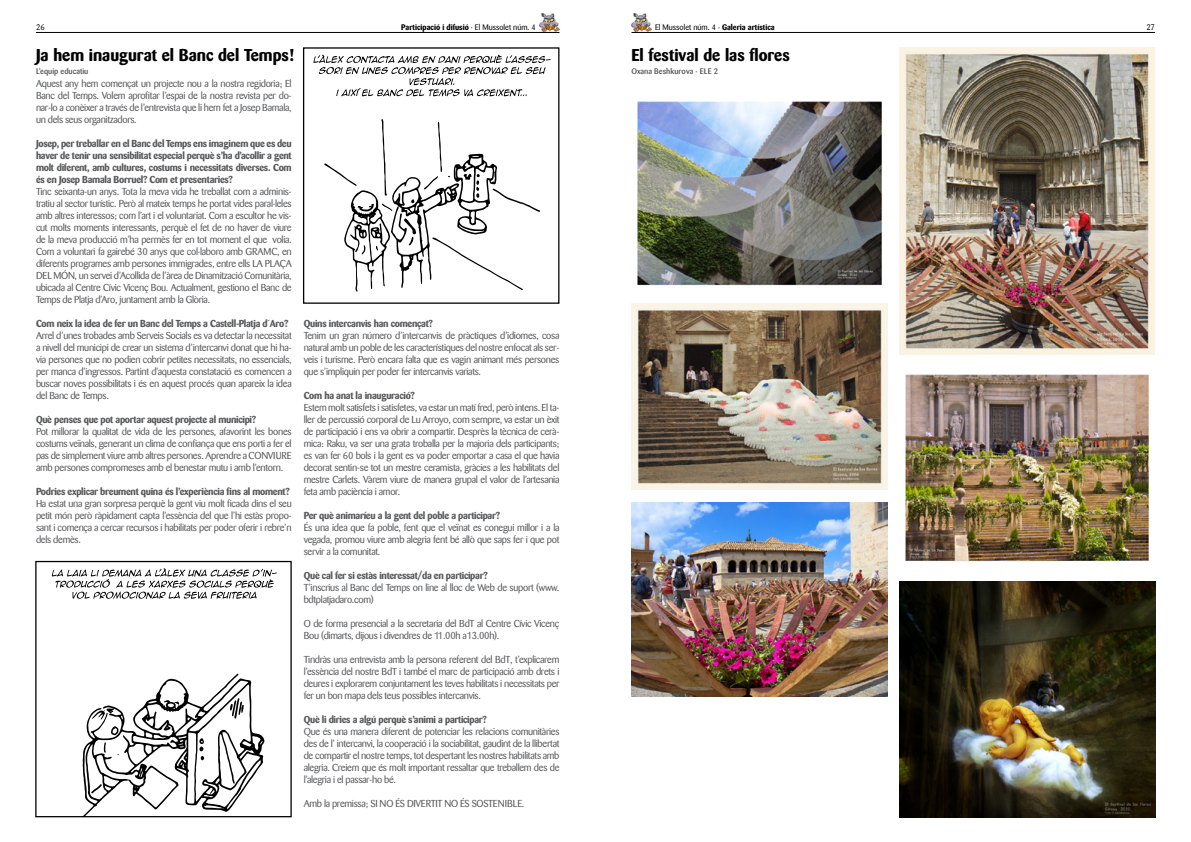
<style>
.page{position:relative;width:1191px;height:842px;background:#fff}
.page>*{position:absolute;margin:0;border:0;box-sizing:border-box;transform-origin:0 0}
.t1{font:700 17px "Barmeno";color:#000}
.t2{font:10px/12px "Barmeno";letter-spacing:-.03em;color:#58595b;text-align:justify}
.t3{font:700 10px/12px "Barmeno";letter-spacing:-.03em;color:#58595b;text-align:justify}
.t4{font:8px "Barmeno";color:#000}
.t5{font:700 8px "Barmeno";color:#000}
.t6{font:500 8px "Barmeno";color:#58595b}
.s1{font-weight:400}
.s2{font-weight:700}
</style>
<div class="page">
<img style="left:631px;top:14px;width:20px;height:18px">
<hr style="left:631px;top:32px;width:524px;height:1px;background:#000">
<img style="left:539px;top:14px;width:20px;height:18px">
<hr style="left:36px;top:32px;width:523px;height:1px;background:#000">
<svg style="left:52px;top:568px;width:225px;height:31px"></svg>
<div style="left:35px;top:561px;width:257px;height:256px;border:1px solid #000"></div>
<svg style="left:82px;top:674px;width:182px;height:143px"></svg>
<svg style="left:313px;top:55px;width:237px;height:41px"></svg>
<div style="left:303px;top:47px;width:256px;height:257px;border:1px solid #000"></div>
<svg style="left:324px;top:119px;width:216px;height:173px"></svg>
<img style="left:637px;top:101px;width:245px;height:185px">
<img style="left:899px;top:47px;width:256px;height:307px">
<img style="left:631px;top:303px;width:256px;height:186px">
<img style="left:905px;top:374px;width:244px;height:188px">
<img style="left:631px;top:502px;width:256px;height:194px">
<img style="left:899px;top:581px;width:256px;height:236px">
<p class="t4" style="left:36px;top:22px;width:10px">26</p>
<p class="t5" style="left:401px;top:23px;width:136px">Participació i difusió <span class="s1">· El Mussolet núm. 4</span></p>
<p class="t4" style="left:655px;top:23px;width:121px">El Mussolet núm. 4 · <span class="s2">Galeria artística</span></p>
<p class="t4" style="left:1146px;top:22px;width:10px">27</p>
<h1 class="t1" style="left:36px;top:45px;width:259px">Ja hem inaugurat el Banc del Temps!</h1>
<p class="t6" style="left:36px;top:67px;width:54px">L’equip educatiu</p>
<p class="t2" style="left:36px;top:78px;width:257px">Aquest any hem començat un projecte nou a la nostra regidoria; El Banc del Temps. Volem aprofitar l’espai de la nostra revista per do&shy;nar-lo a conèixer a través de l’entrevista que li hem fet a Josep Bamala, un dels seus organitzadors.</p>
<p class="t3" style="left:36px;top:138px;width:257px">Josep, per treballar en el Banc del Temps ens imaginem que es deu haver de tenir una sensibilitat especial perquè s’ha d’acollir a gent molt diferent, amb cultures, costums i necessitats diverses. Com és en Josep Bamala Borruel? Com et presentaries?</p>
<p class="t2" style="left:36px;top:186px;width:257px">Tinc seixanta-un anys. Tota la meva vida he treballat com a adminis&shy;tratiu al sector turístic. Però al mateix temps he portat vides paral·leles amb altres interessos; com l’art i el voluntariat. Com a escultor he vis&shy;cut molts moments interessants, perquè el fet de no haver de viure de la meva producció m’ha permès fer en tot moment el que volia.<br>Com a voluntari fa gairebé 30 anys que col·laboro amb GRAMC, en diferents programes amb persones immigrades, entre ells LA PLAÇA DEL MÓN, un servei d’Acollida de l’àrea de Dinamització Comunitària, ubicada al Centre Cívic Vicenç Bou. Actualment, gestiono el Banc de Temps de Platja d’Aro, juntament amb la Glòria.</p>
<p class="t3" style="left:36px;top:318px;width:254px">Com neix la idea de fer un Banc del Temps a Castell-Platja d´Aro?</p>
<p class="t2" style="left:36px;top:330px;width:257px">Arrel d’unes trobades amb Serveis Socials es va detectar la necessitat a nivell del municipi de crear un sistema d’intercanvi donat que hi ha&shy;via persones que no podien cobrir petites necessitats, no essencials, per manca d’ingressos. Partint d’aquesta constatació es comencen a buscar noves possibilitats i és en aquest procés quan apareix la idea del Banc de Temps.</p>
<p class="t3" style="left:36px;top:414px;width:222px">Què penses que pot aportar aquest projecte al municipi?</p>
<p class="t2" style="left:36px;top:426px;width:257px">Pot millorar la qualitat de vida de les persones, afavorint les bones costums veïnals, generant un clima de confiança que ens porti a fer el pas de simplement viure amb altres persones. Aprendre a CONVIURE amb persones compromeses amb el benestar mutu i amb l’entorn.</p>
<p class="t3" style="left:36px;top:486px;width:255px">Podries explicar breument quina és l’experiència fins al moment?</p>
<p class="t2" style="left:36px;top:498px;width:257px">Ha estat una gran sorpresa perquè la gent viu molt ficada dins el seu petit món però ràpidament capta l’essència del que l’hi estàs propo&shy;sant i comença a cercar recursos i habilitats per poder oferir i rebre’n dels demès.</p>
<p class="t3" style="left:304px;top:318px;width:131px">Quins intercanvis han començat?</p>
<p class="t2" style="left:304px;top:330px;width:257px">Tenim un gran número d’intercanvis de pràctiques d’idiomes, cosa natural amb un poble de les característiques del nostre enfocat als ser&shy;veis i turisme. Però encara falta que es vagin animant més persones que s’impliquin per poder fer intercanvis variats.</p>
<p class="t3" style="left:304px;top:390px;width:113px">Com ha anat la inauguració?</p>
<p class="t2" style="left:304px;top:402px;width:257px">Estem molt satisfets i satisfetes, va estar un matí fred, però intens. El ta&shy;ller de percussió corporal de Lu Arroyo, com sempre, va estar un èxit de participació i ens va obrir a compartir. Desprès la tècnica de cerà&shy;mica: Raku, va ser una grata troballa per la majoria dels participants; es van fer 60 bols i la gent es va poder emportar a casa el que havia decorat sentin-se tot un mestre ceramista, gràcies a les habilitats del mestre Carlets. Vàrem viure de manera grupal el valor de l’artesania feta amb paciència i amor.</p>
<p class="t3" style="left:304px;top:510px;width:198px">Per què animaríeu a la gent del poble a participar?</p>
<p class="t2" style="left:304px;top:522px;width:257px">És una idea que fa poble, fent que el veïnat es conegui millor i a la vegada, promou viure amb alegria fent bé allò que saps fer i que pot servir a la comunitat.</p>
<p class="t3" style="left:304px;top:570px;width:185px">Què cal fer si estàs interessat/da en participar?</p>
<p class="t2" style="left:304px;top:582px;width:257px">T’inscrius al Banc del Temps on line al lloc de Web de suport (www. bdtplatjadaro.com)</p>
<p class="t2" style="left:304px;top:618px;width:257px">O de forma presencial a la secretaria del BdT al Centre Cívic Vicenç<br>Bou (dimarts, dijous i divendres de 11.00h a13.00h).</p>
<p class="t2" style="left:304px;top:654px;width:257px">Tindràs una entrevista amb la persona referent del BdT, t’explicarem l’essència del nostre BdT i també el marc de participació amb drets i deures i explorarem conjuntament les teves habilitats i necessitats per fer un bon mapa dels teus possibles intercanvis.</p>
<p class="t3" style="left:304px;top:714px;width:185px">Què li diries a algú perquè s’animi a participar?</p>
<p class="t2" style="left:304px;top:726px;width:257px">Que és una manera diferent de potenciar les relacions comunitàries des de l’ intercanvi, la cooperació i la sociabilitat, gaudint de la llibertat de compartir el nostre temps, tot despertant les nostres habilitats amb alegria. Creiem que és molt important ressaltar que treballem des de l’alegria i el passar-ho bé.</p>
<p class="t2" style="left:304px;top:798px;width:222px">Amb la premissa; SI NO ÉS DIVERTIT NO ÉS SOSTENIBLE.</p>
<h1 class="t1" style="left:631px;top:44px;width:160px">El festival de las flores</h1>
<p class="t6" style="left:631px;top:66px;width:88px">Oxana Beshkurova · ELE 2</p>
</div>
